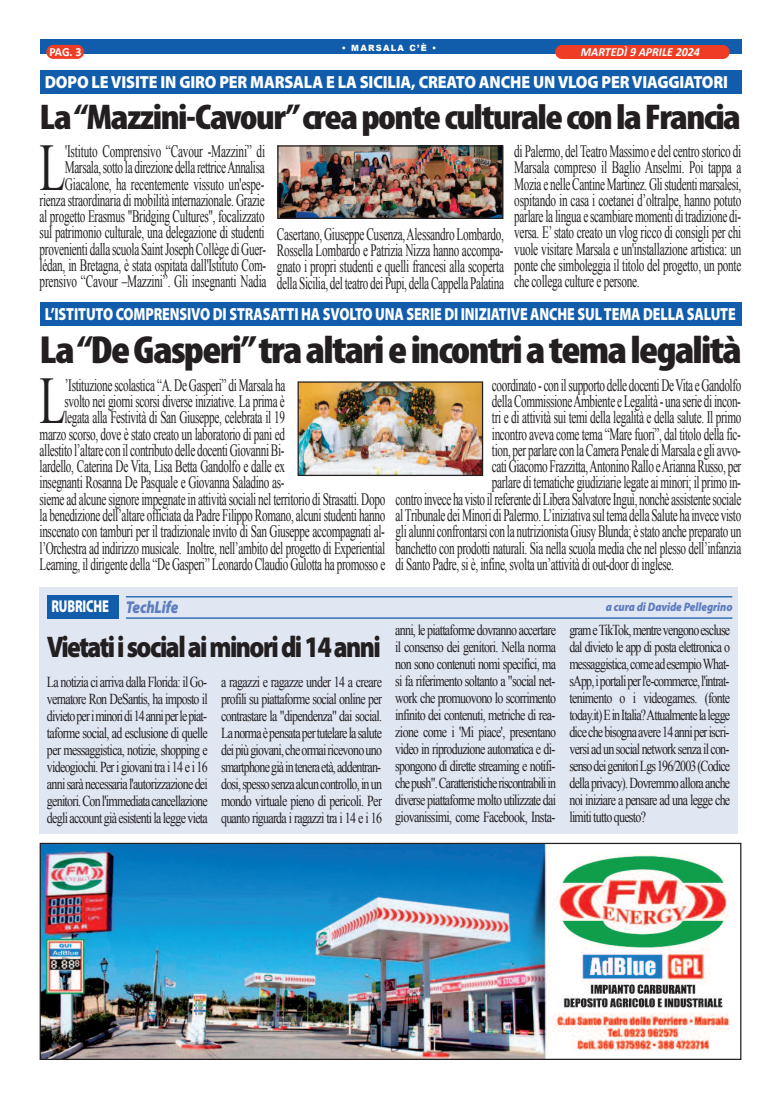
<style>
.page{position:relative;width:780px;height:1099px;background:#fff}
.page>*{position:absolute;margin:0;border:0;box-sizing:border-box;transform-origin:0 0}
.t1{font:66.5px "Times New Roman";color:#231f20;scale:.65 1}
.t2{font:900 condensed 39.38px "Myriad Pro";letter-spacing:-.04em;color:#231f20;scale:1.1 1}
.t3{font:900 condensed 35.88px "Myriad Pro";letter-spacing:-.04em;color:#231f20;scale:1.1 1}
.t4{font:900 29.88px "Myriad Pro";letter-spacing:-.06em;color:#231f20;scale:.85 1}
.t5{font:900 17.62px "Myriad Pro";letter-spacing:-.01em;color:#fff;scale:.79 1}
.t6{font:900 17.62px "Myriad Pro";letter-spacing:-.01em;color:#fff;scale:.91 1}
.t7{font:17.38px/16.2px "Times New Roman";letter-spacing:-.03em;color:#231f20;text-align:justify;scale:.65 1}
.t8{font:900 17.25px "Myriad Pro";letter-spacing:-.01em;color:#fff;scale:.72 1}
.t9{font:15.12px/17px "Times New Roman";letter-spacing:-.06em;color:#231f20;text-align:justify;scale:.79 1}
.t10{font:italic 700 12.38px "Calibri";color:#fff;scale:.96 1}
.t11{font:700 12.38px "Calibri";color:#fff;scale:.96 1}
.t12{font:italic 900 12.25px "Myriad Pro";letter-spacing:-.01em;color:#5d7dbe;scale:.89 1}
.t13{font:900 8.62px "Arial";letter-spacing:.15em;color:#fff;scale:.96 1}
.s1{font-style:italic;color:#5d7dbe}
</style>
<div class="page">
<div style="left:40px;top:40px;width:701px;height:14px;background:#115cab"></div>
<div style="left:46px;top:45px;width:38px;height:14px;background:#ef3c25;border-radius:7px"></div>
<div style="left:555px;top:45px;width:174px;height:14px;background:#ef3c25;border-radius:7px"></div>
<img style="left:42px;top:844px;width:697px;height:213px">
<div style="left:40px;top:842px;width:701px;height:217px;border:1px solid #231f20"></div>
<div style="left:40px;top:70px;width:701px;height:24px;background:#115cab"></div>
<div style="left:40px;top:302px;width:701px;height:24px;background:#115cab"></div>
<img style="left:279px;top:147px;width:222px;height:70px">
<div style="left:277px;top:145px;width:226px;height:74px;border:1px solid #231f20"></div>
<img style="left:299px;top:383px;width:182px;height:91px">
<div style="left:297px;top:381px;width:186px;height:95px;border:1px solid #231f20"></div>
<div style="left:40px;top:587px;width:697px;height:246px;background:#e1e6f3"></div>
<div style="left:47px;top:595px;width:71px;height:24px;background:#115cab"></div>
<hr style="left:126px;top:596px;width:606px;height:1px;background:#115cab">
<hr style="left:126px;top:617px;width:606px;height:1px;background:#115cab">
<p class="t11" style="left:49px;top:47px;width:35px">PAG. 3</p>
<p class="t13" style="left:342px;top:41px;width:100px">• MARSALA C’È •</p>
<p class="t10" style="left:581px;top:46px;width:125px">MARTEDÌ 9 APRILE 2024</p>
<p class="t6" style="left:45px;top:75px;width:752px">DOPO LEVISITE IN GIRO PER MARSALA E LA SICILIA, CREATO ANCHE UNVLOG PERVIAGGIATORI</p>
<h3 class="t3" style="left:40px;top:104px;width:639px">La“Mazzini-Cavour”creaponteculturaleconlaFrancia</h3>
<p class="t7" style="left:40px;top:143px;width:351px;text-align:right">'Istituto Comprensivo “Cavour -Mazzini” di Marsala, sotto la direzione della rettriceAnnalisa Giacalone, ha recentemente vissuto un'espe&shy;rienza straordinaria di mobilità internazionale. Grazie al progetto Erasmus "Bridging Cultures", focalizzato sul patrimonio culturale, una delegazione di studenti provenienti dalla scuola Saint Joseph Collège di Guer&shy;lédan, in Bretagna, è stata ospitata dall'Istituto Com&shy;prensivo “Cavour –Mazzini”. Gli insegnanti Nadia</p>
<h1 class="t1" style="left:40px;top:130px;width:42px">L</h1>
<p class="t7" style="left:277px;top:226px;width:351px">Casertano, Giuseppe Cusenza,Alessandro Lombardo, Rossella Lombardo e Patrizia Nizza hanno accompa&shy;gnato i propri studenti e quelli francesi alla scoperta della Sicilia, del teatro dei Pupi, della Cappella Palatina</p>
<p class="t7" style="left:514px;top:143px;width:351px">di Palermo, del Teatro Massimo e del centro storico di Marsala compreso il Baglio Anselmi. Poi tappa a Mozia e nelle Cantine Martinez. Gli studenti marsalesi, ospitando in casa i coetanei d’oltralpe, hanno potuto parlare la lingua e scambiare momenti di tradizione di&shy;versa. E’ stato creato un vlog ricco di consigli per chi vuole visitare Marsala e un'installazione artistica: un ponte che simboleggia il titolo del progetto, un ponte che collega culture e persone.</p>
<p class="t5" style="left:45px;top:307px;width:876px">L’ISTITUTO COMPRENSIVO DI STRASATTI HA SVOLTO UNA SERIE DI INIZIATIVE ANCHE SULTEMA DELLA SALUTE</p>
<h2 class="t2" style="left:40px;top:336px;width:640px">La“DeGasperi”traaltarieincontriatemalegalità</h2>
<h1 class="t1" style="left:40px;top:364px;width:42px">L</h1>
<p class="t7" style="left:65px;top:377px;width:341px">’Istituzione scolastica “A. De Gasperi” di Marsala ha</p>
<p class="t7" style="left:64px;top:393px;width:341px">svolto nei giorni scorsi diverse iniziative. La prima è</p>
<p class="t7" style="left:64px;top:409px;width:341px">legata alla Festività di San Giuseppe, celebrata il 19</p>
<p class="t7" style="left:40px;top:425px;width:379px">marzo scorso, dove è stato creato un laboratorio di pani ed</p>
<p class="t7" style="left:40px;top:442px;width:378px">allestito l’altare con il contributo delle docenti Giovanni Bi-</p>
<p class="t7" style="left:40px;top:458px;width:379px">lardello, Caterina De Vita, Lisa Betta Gandolfo e dalle ex</p>
<p class="t7" style="left:40px;top:474px;width:378px">insegnanti Rosanna De Pasquale e Giovanna Saladino as-</p>
<p class="t7" style="left:40px;top:490px;width:533px">sieme ad alcune signore impegnate in attività sociali nel territorio di Strasatti. Dopo</p>
<p class="t7" style="left:40px;top:507px;width:533px">la benedizione dell’altare officiata da Padre Filippo Romano, alcuni studenti hanno</p>
<p class="t7" style="left:40px;top:523px;width:532px">inscenato con tamburi per il tradizionale invito di San Giuseppe accompagnati al-</p>
<p class="t7" style="left:40px;top:539px;width:533px">l’Orchestra ad indirizzo musicale. Inoltre, nell’ambito del progetto di Experiential</p>
<p class="t7" style="left:40px;top:555px;width:533px">Learning, il dirigente della “De Gasperi” Leonardo Claudio Gulotta ha promosso e</p>
<p class="t7" style="left:492px;top:377px;width:385px">coordinato - con il supporto delle docenti De Vita e Gandolfo</p>
<p class="t7" style="left:492px;top:393px;width:385px">della CommissioneAmbiente e Legalità - una serie di incon-</p>
<p class="t7" style="left:492px;top:409px;width:385px">tri e di attività sui temi della legalità e della salute. Il primo</p>
<p class="t7" style="left:492px;top:425px;width:385px">incontro aveva come tema “Mare fuori”, dal titolo della fic-</p>
<p class="t7" style="left:492px;top:442px;width:385px">tion, per parlare con la Camera Penale di Marsala e gli avvo-</p>
<p class="t7" style="left:492px;top:458px;width:385px">cati Giacomo Frazzitta,Antonino Rallo eArianna Russo, per</p>
<p class="t7" style="left:492px;top:474px;width:385px">parlare di tematiche giudiziarie legate ai minori; il primo in-</p>
<p class="t7" style="left:395px;top:490px;width:533px">contro invece ha visto il referente di Libera Salvatore Inguì, nonchè assistente sociale</p>
<p class="t7" style="left:395px;top:507px;width:533px">al Tribunale dei Minori di Palermo. L’iniziativa sul tema della Salute ha invece visto</p>
<p class="t7" style="left:395px;top:523px;width:533px">gli alunni confrontarsi con la nutrizionista Giusy Blunda; è stato anche preparato un</p>
<p class="t7" style="left:395px;top:539px;width:533px">banchetto con prodotti naturali. Sia nella scuola media che nel plesso dell’infanzia</p>
<p class="t7" style="left:395px;top:555px;width:429px">di Santo Padre, si è, infine, svolta un’attività di out-door di inglese.</p>
<p class="t8" style="left:51px;top:600px;width:178px">RUBRICHE <span class="s1">TechLife</span></p>
<p class="t12" style="left:606px;top:602px;width:144px">a cura di Davide Pellegrino</p>
<h3 class="t4" style="left:47px;top:636px;width:395px">Vietatiisocialaiminoridi14anni</h3>
<p class="t9" style="left:395px;top:621px;width:205px">anni, le piattaforme dovranno accertare il consenso dei genitori. Nella norma non sono contenuti nomi specifici, ma si fa riferimento soltanto a "social net&shy;work che promuovono lo scorrimento infinito dei contenuti, metriche di rea&shy;zione come i 'Mi piace', presentano video in riproduzione automatica e di&shy;spongono di dirette streaming e notifi&shy;chepush".Caratteristicheriscontrabiliin diverse piattaforme molto utilizzate dai giovanissimi, come Facebook, Insta-</p>
<p class="t9" style="left:569px;top:621px;width:205px">grameTikTok,mentrevengonoescluse dal divieto le app di posta elettronica o messaggistica,comeadesempioWhat&shy;sApp,iportaliperl'e-commerce,l'intrat&shy;tenimento o i videogames. (fonte today.it)EinItalia?Attualmentelalegge dicechebisognaavere14anniperiscri&shy;versi ad un social network senza il con&shy;sensodeigenitoriLgs196/2003(Codice della privacy). Dovremmo allora anche noi iniziare a pensare ad una legge che limiti tutto questo?</p>
<p class="t9" style="left:47px;top:673px;width:205px">La notizia ci arriva dalla Florida: il Go&shy;vernatore Ron DeSantis, ha imposto il divietoperiminoridi14anniperlepiat&shy;taforme social, ad esclusione di quelle per messaggistica, notizie, shopping e videogiochi. Per i giovani tra i 14 e i 16 anni sarà necessaria l'autorizzazione dei genitori.Conl'immediatacancellazione degli account già esistenti la legge vieta</p>
<p class="t9" style="left:221px;top:673px;width:205px">a ragazzi e ragazze under 14 a creare profili su piattaforme social online per contrastare la "dipendenza" dai social.<br>Lanormaèpensatapertutelarelasalute deipiùgiovani,cheormairicevonouno smartphonegiàinteneraetà,addentran&shy;dosi, spesso senza alcun controllo, in un mondo virtuale pieno di pericoli. Per quanto riguarda i ragazzi tra i 14 e i 16</p>
</div>
